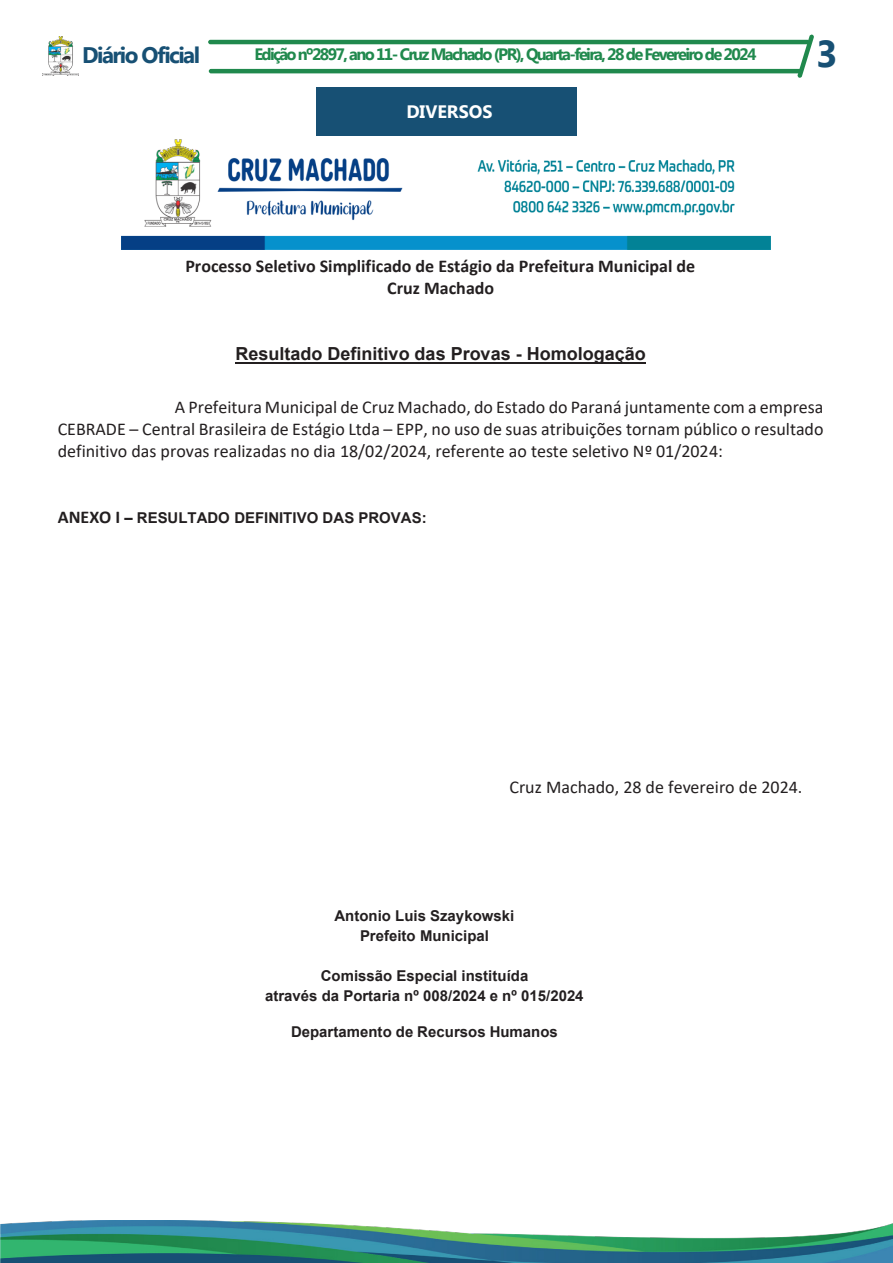
<style>
.page{position:relative;width:893px;height:1263px;background:#fff}
.page>*{position:absolute;margin:0;border:0;box-sizing:border-box;transform-origin:0 0}
.t1{font:700 37.5px "Myanmar Text";color:#175074}
.t2{font:700 22.5px "Myanmar Text";letter-spacing:-.07em;color:#175074}
.t3{font:18px/21.9px "Calibri";color:#231f20;text-align:justify}
.t4{font:700 18px/21.9px "Calibri";color:#231f20;text-align:center}
.t5{font:700 18px "Arial";color:#231f20}
.t6{font:700 18px "Myanmar Text";color:#fff}
.t7{font:700 16.5px "Myanmar Text";letter-spacing:-.1em;color:#20894d}
.t8{font:700 15px/20px "Arial";color:#231f20;text-align:center}
.s1{font-family:"Calibri";font-size:18px}
</style>
<div class="page">
<hr style="left:208px;top:40px;width:602px;height:4px;background:#20894d;border-radius:2px">
<hr style="left:209px;top:69px;width:593px;height:4px;background:#20894d;border-radius:2px">
<img style="left:43px;top:37px;width:36px;height:38px">
<svg style="left:797px;top:34px;width:17px;height:44px"></svg>
<img style="left:0;top:1220px;width:893px;height:43px">
<div style="left:316px;top:87px;width:261px;height:49px;background:#175074"></div>
<img style="left:122px;top:139px;width:648px;height:110px">
<hr style="left:235px;top:362px;width:411px;height:1px;background:#231f20">
<p class="t2" style="left:82px;top:42px;width:119px">Diário Oficial</p>
<p class="t7" style="left:254px;top:45px;width:504px">Edição nº2897, ano 11- Cruz Machado (PR), Quarta-feira, 28 de Fevereiro de 2024</p>
<p class="t1" style="left:816px;top:32px;width:23px">3</p>
<p class="t6" style="left:406px;top:101px;width:88px">DIVERSOS</p>
<p class="t4" style="left:185px;top:255px;width:511px">Processo Seletivo Simplificado de Estágio da Prefeitura Municipal de<br>Cruz Machado</p>
<p class="t5" style="left:235px;top:341px;width:412px">Resultado Definitivo das Provas - Homologação</p>
<p class="t3" style="left:58px;top:395px;width:767px;text-indent:117px">A Prefeitura Municipal de Cruz Machado, do Estado do Paraná juntamente com a empresa CEBRADE – Central Brasileira de Estágio Ltda – EPP, no uso de suas atribuições tornam público o resultado definitivo das provas realizadas no dia 18/02/2024, referente ao teste seletivo Nº 01/2024:</p>
<p class="t8" style="left:58px;top:508px;width:370px"><span class="s1">ANEXO I</span> – RESULTADO DEFINITIVO DAS PROVAS:</p>
<p class="t3" style="left:509px;top:775px;width:294px">Cruz Machado, 28 de fevereiro de 2024.</p>
<p class="t8" style="left:334px;top:906px;width:181px">Antonio Luis Szaykowski<br>Prefeito Municipal</p>
<p class="t8" style="left:265px;top:966px;width:320px">Comissão Especial instituída<br>através da Portaria nº 008/2024 e nº 015/2024</p>
<p class="t8" style="left:291px;top:1022px;width:268px">Departamento de Recursos Humanos</p>
</div>
